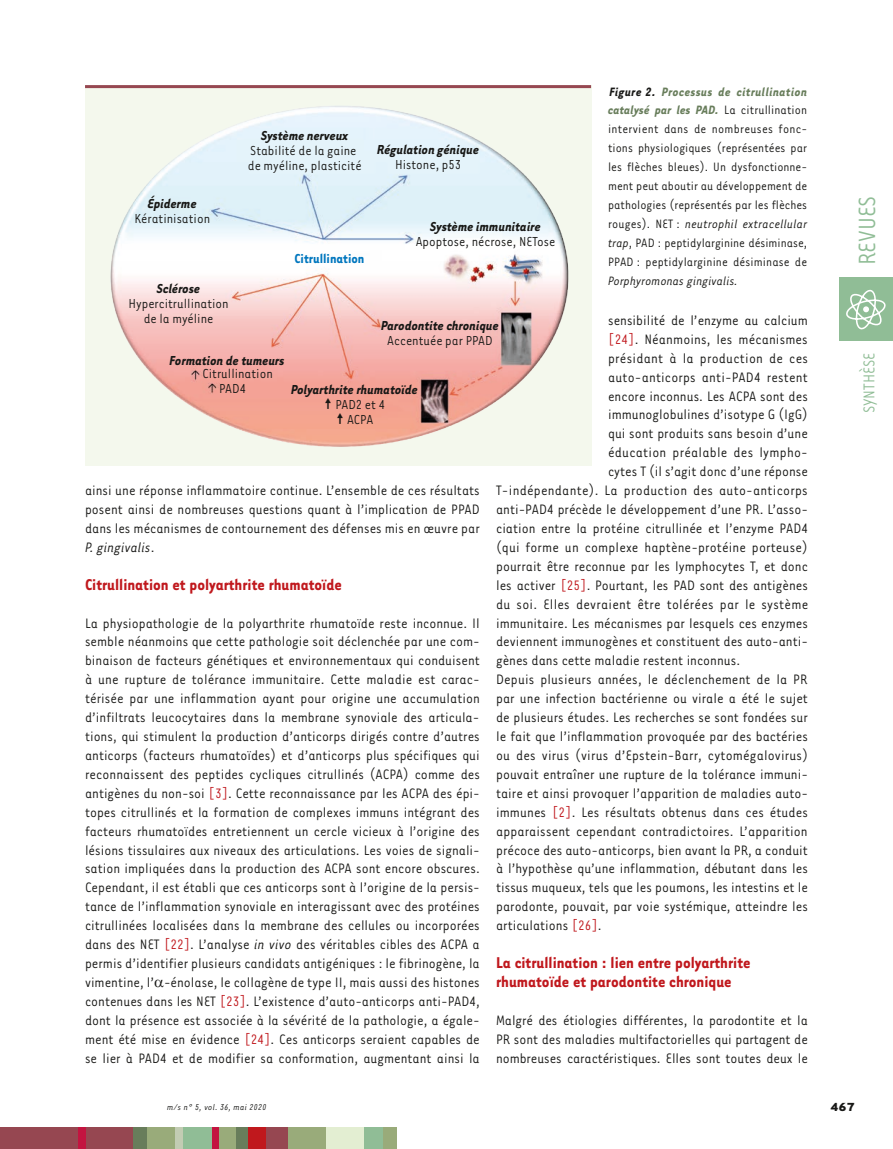
<style>
.page{position:relative;width:893px;height:1149px;background:#fff}
.page>*{position:absolute;margin:0;border:0;box-sizing:border-box;transform-origin:0 0}
.t1{font:27px "Tarzana Narrow";color:#90bd96}
.t2{font:700 18px/18.9px "Tarzana Narrow";color:#c0181d}
.t3{font:18px "Tarzana Narrow";color:#90bd96}
.t4{font:15.75px/18.9px "Tarzana Narrow";color:#181816;text-align:justify}
.t5{font:15px/15px "Tarzana Narrow";color:#181816}
.t6{font:italic 700 15px "Tarzana Narrow";color:#181816}
.t7{font:700 15px "Tarzana Narrow";color:#0076be}
.t8{font:13.95px/18.9px "Tarzana Narrow";letter-spacing:.01em;color:#181816;text-align:justify}
.t9{font:italic 13.95px "Tarzana Narrow";color:#181816}
.t10{font:700 13.5px "Tarzana Wide";color:#181816}
.t11{font:italic 9.75px "Tarzana Narrow";letter-spacing:.025em;color:#181816}
.s1{font-weight:700;font-style:italic}
.s2{font-weight:700;font-style:italic;color:#687d5b}
.s3{font-style:italic}
.s4{color:#c0181d}
</style>
<div class="page">
<div style="left:840px;top:276px;width:53px;height:64px;background:#90bd96"></div>
<svg style="left:846px;top:290px;width:40px;height:39px"></svg>
<div style="left:0;top:1127px;width:134px;height:21px;background:#964751"></div>
<div style="left:235px;top:1127px;width:13px;height:21px;background:#687d5b"></div>
<div style="left:78px;top:1127px;width:7px;height:21px;background:#c31440"></div>
<div style="left:133px;top:1127px;width:22px;height:21px;background:#687d5b"></div>
<div style="left:147px;top:1127px;width:29px;height:21px;background:#99ab7a"></div>
<div style="left:175px;top:1127px;width:8px;height:21px;background:#c2ccb3"></div>
<div style="left:183px;top:1127px;width:30px;height:21px;background:#90bd96"></div>
<div style="left:217px;top:1127px;width:19px;height:21px;background:#99ab7a"></div>
<div style="left:213px;top:1127px;width:6px;height:21px;background:#c31440"></div>
<div style="left:248px;top:1127px;width:27px;height:21px;background:#c0181d"></div>
<div style="left:287px;top:1127px;width:39px;height:21px;background:#99ab7a"></div>
<div style="left:267px;top:1127px;width:21px;height:21px;background:#964751"></div>
<div style="left:326px;top:1127px;width:38px;height:21px;background:#e3eed2"></div>
<div style="left:364px;top:1127px;width:20px;height:21px;background:#90bd96"></div>
<div style="left:383px;top:1127px;width:14px;height:21px;background:#99ab7a"></div>
<div style="left:85px;top:85px;width:506px;height:381px;background:#f4f8ed"></div>
<img style="left:111px;top:106px;width:458px;height:341px">
<hr style="left:85px;top:85px;width:506px;height:3px;background:#964751">
<svg style="left:325px;top:398px;width:6px;height:11px"></svg>
<svg style="left:337px;top:413px;width:6px;height:11px"></svg>
<p class="t8" style="left:608px;top:81px;width:201px"><span class="s1">Figure 2.</span> <span class="s2">Processus de citrullination catalysé par les PAD.</span> La citrullination intervient dans de nombreuses fonc&shy;tions physiologiques (représentées par les flèches bleues). Un dysfonctionne&shy;ment peut aboutir au développement de pathologies (représentés par les flèches rouges). NET : <span class="s3">neutrophil extracellular trap</span>, PAD : peptidylarginine désiminase, PPAD : peptidylarginine désiminase de</p>
<p class="t9" style="left:608px;top:272px;width:131px">Porphyromonas gingivalis.</p>
<p class="t6" style="left:261px;top:126px;width:89px">Système nerveux</p>
<p class="t5" style="left:248px;top:142px;width:115px">Stabilité de la gaine de myéline, plasticité</p>
<p class="t6" style="left:377px;top:139px;width:104px">Régulation génique</p>
<p class="t5" style="left:395px;top:156px;width:68px">Histone, p53</p>
<p class="t6" style="left:148px;top:194px;width:50px">Épiderme</p>
<p class="t5" style="left:134px;top:210px;width:77px">Kératinisation</p>
<p class="t6" style="left:430px;top:216px;width:112px">Système immunitaire</p>
<p class="t5" style="left:416px;top:233px;width:141px">Apoptose, nécrose, NETose</p>
<p class="t7" style="left:295px;top:249px;width:71px">Citrullination</p>
<p class="t6" style="left:157px;top:278px;width:45px">Sclérose</p>
<p class="t5" style="left:128px;top:295px;width:102px;text-align:center">Hypercitrullination de la myéline</p>
<p class="t6" style="left:170px;top:350px;width:117px">Formation de tumeurs</p>
<p class="t5" style="left:219px;top:366px;width:55px;line-height:14.2px;text-indent:-17px">Citrullination<br>PAD4</p>
<p class="t4" style="left:608px;top:310px;width:201px">sensibilité de l’enzyme au calcium</p>
<p class="t4" style="left:608px;top:329px;width:201px"><span class="s4">[24]</span>. Néanmoins, les mécanismes</p>
<p class="t4" style="left:608px;top:348px;width:201px">présidant à la production de ces</p>
<p class="t4" style="left:608px;top:366px;width:201px">auto-anticorps anti-PAD4 restent</p>
<p class="t4" style="left:608px;top:385px;width:201px">encore inconnus. Les ACPA sont des</p>
<p class="t4" style="left:608px;top:404px;width:201px">immunoglobulines d’isotype G (IgG)</p>
<p class="t4" style="left:608px;top:423px;width:201px">qui sont produits sans besoin d’une</p>
<p class="t4" style="left:608px;top:442px;width:201px">éducation préalable des lympho-</p>
<p class="t4" style="left:608px;top:461px;width:201px">cytes T (il s’agit donc d’une réponse</p>
<p class="t4" style="left:496px;top:480px;width:313px">T-indépendante). La production des auto-anticorps</p>
<p class="t4" style="left:496px;top:499px;width:313px">anti-PAD4 précède le développement d’une PR. L’asso-</p>
<p class="t4" style="left:496px;top:518px;width:313px">ciation entre la protéine citrullinée et l’enzyme PAD4</p>
<p class="t4" style="left:496px;top:537px;width:313px">(qui forme un complexe haptène-protéine porteuse)</p>
<p class="t4" style="left:496px;top:555px;width:313px">pourrait être reconnue par les lymphocytes T, et donc</p>
<p class="t4" style="left:496px;top:574px;width:313px">les activer <span class="s4">[25]</span>. Pourtant, les PAD sont des antigènes</p>
<p class="t4" style="left:496px;top:593px;width:314px">du soi. Elles devraient être tolérées par le système</p>
<p class="t4" style="left:496px;top:612px;width:313px">immunitaire. Les mécanismes par lesquels ces enzymes</p>
<p class="t4" style="left:496px;top:631px;width:313px">deviennent immunogènes et constituent des auto-anti-</p>
<p class="t4" style="left:496px;top:650px;width:246px">gènes dans cette maladie restent inconnus.</p>
<p class="t4" style="left:496px;top:669px;width:313px">Depuis plusieurs années, le déclenchement de la PR</p>
<p class="t4" style="left:496px;top:688px;width:313px">par une infection bactérienne ou virale a été le sujet</p>
<p class="t4" style="left:496px;top:707px;width:313px">de plusieurs études. Les recherches se sont fondées sur</p>
<p class="t4" style="left:496px;top:726px;width:313px">le fait que l’inflammation provoquée par des bactéries</p>
<p class="t4" style="left:496px;top:744px;width:313px">ou des virus (virus d’Epstein-Barr, cytomégalovirus)</p>
<p class="t4" style="left:496px;top:763px;width:313px">pouvait entraîner une rupture de la tolérance immuni-</p>
<p class="t4" style="left:496px;top:782px;width:313px">taire et ainsi provoquer l’apparition de maladies auto-</p>
<p class="t4" style="left:496px;top:801px;width:313px">immunes <span class="s4">[2]</span>. Les résultats obtenus dans ces études</p>
<p class="t4" style="left:496px;top:820px;width:313px">apparaissent cependant contradictoires. L’apparition</p>
<p class="t4" style="left:496px;top:839px;width:313px">précoce des auto-anticorps, bien avant la PR, a conduit</p>
<p class="t4" style="left:496px;top:858px;width:313px">à l’hypothèse qu’une inflammation, débutant dans les</p>
<p class="t4" style="left:496px;top:877px;width:313px">tissus muqueux, tels que les poumons, les intestins et le</p>
<p class="t4" style="left:496px;top:896px;width:313px">parodonte, pouvait, par voie systémique, atteindre les</p>
<p class="t4" style="left:496px;top:915px;width:107px">articulations <span class="s4">[26]</span>.</p>
<p class="t2" style="left:496px;top:951px;width:256px">La citrullination : lien entre polyarthrite rhumatoïde et parodontite chronique</p>
<p class="t4" style="left:496px;top:1009px;width:313px">Malgré des étiologies différentes, la parodontite et la PR sont des maladies multifactorielles qui partagent de nombreuses caractéristiques. Elles sont toutes deux le</p>
<p class="t6" style="left:381px;top:316px;width:119px">Parodontite chronique</p>
<p class="t5" style="left:387px;top:333px;width:107px">Accentuée par PPAD</p>
<p class="t6" style="left:291px;top:380px;width:128px">Polyarthrite rhumatoïde</p>
<p class="t5" style="left:335px;top:396px;width:51px;text-align:center">PAD2 et 4<br>ACPA</p>
<p class="t4" style="left:85px;top:480px;width:396px">ainsi une réponse inflammatoire continue. L’ensemble de ces résultats posent ainsi de nombreuses questions quant à l’implication de PPAD dans les mécanismes de contournement des défenses mis en œuvre par <span class="s3">P. gingivalis</span>.</p>
<p class="t2" style="left:85px;top:573px;width:258px">Citrullination et polyarthrite rhumatoïde</p>
<p class="t4" style="left:85px;top:612px;width:397px">La physiopathologie de la polyarthrite rhumatoïde reste inconnue. Il semble néanmoins que cette pathologie soit déclenchée par une com&shy;binaison de facteurs génétiques et environnementaux qui conduisent à une rupture de tolérance immunitaire. Cette maladie est carac&shy;térisée par une inflammation ayant pour origine une accumulation d’infiltrats leucocytaires dans la membrane synoviale des articula&shy;tions, qui stimulent la production d’anticorps dirigés contre d’autres anticorps (facteurs rhumatoïdes) et d’anticorps plus spécifiques qui reconnaissent des peptides cycliques citrullinés (ACPA) comme des antigènes du non-soi <span class="s4">[3]</span>. Cette reconnaissance par les ACPA des épi&shy;topes citrullinés et la formation de complexes immuns intégrant des facteurs rhumatoïdes entretiennent un cercle vicieux à l’origine des lésions tissulaires aux niveaux des articulations. Les voies de signali&shy;sation impliquées dans la production des ACPA sont encore obscures.<br>Cependant, il est établi que ces anticorps sont à l’origine de la persis&shy;tance de l’inflammation synoviale en interagissant avec des protéines citrullinées localisées dans la membrane des cellules ou incorporées dans des NET <span class="s4">[22]</span>. L’analyse <span class="s3">in vivo</span> des véritables cibles des ACPA a permis d’identifier plusieurs candidats antigéniques : le fibrinogène, la vimentine, l’ -énolase, le collagène de type II, mais aussi des histones contenues dans les NET <span class="s4">[23]</span>. L’existence d’auto-anticorps anti-PAD4, dont la présence est associée à la sévérité de la pathologie, a égale&shy;ment été mise en évidence <span class="s4">[24]</span>. Ces anticorps seraient capables de se lier à PAD4 et de modifier sa conformation, augmentant ainsi la</p>
<h1 class="t1" style="left:851px;top:265px;width:71px;rotate:-90deg">REVUES</h1>
<p class="t3" style="left:858px;top:413px;width:62px;rotate:-90deg">SYNTHÈSE</p>
<p class="t11" style="left:167px;top:1100px;width:101px">m/s n° 5, vol. 36, mai 2020</p>
<p class="t10" style="left:830px;top:1097px;width:26px">467</p>
</div>
